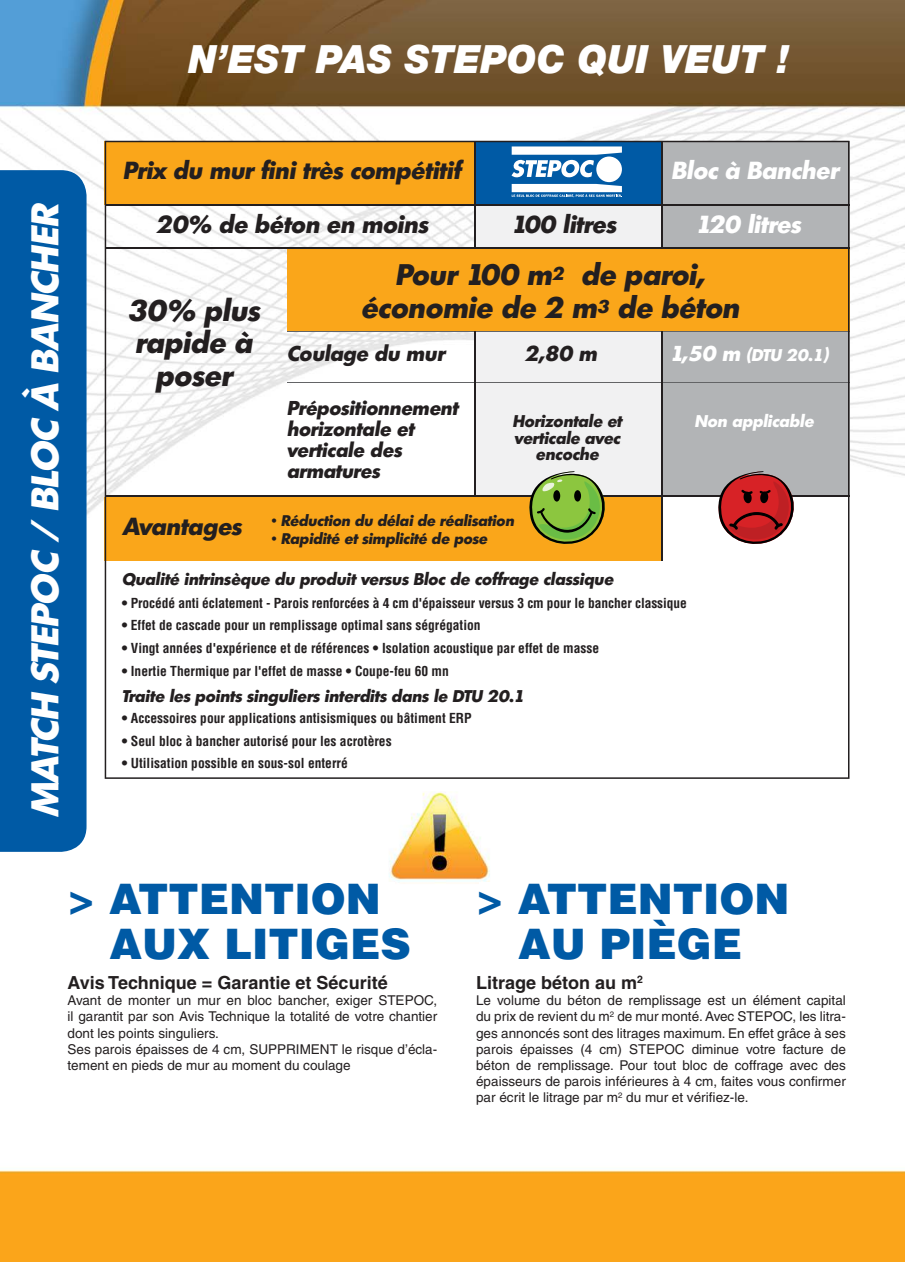
<style>
.page{position:relative;width:905px;height:1262px;background:#fff}
.page>*{position:absolute;margin:0;border:0;box-sizing:border-box;transform-origin:0 0}
.t1{font:900 42px/45px "Helvetica";color:#005aa5}
.t2{font:italic 900 39px "Helvetica Neue";color:#fff;scale:.96 1}
.t3{font:800 37.5px "Ilimerick";color:#fff}
.t4{font:800 29.25px/32.8px "Ilimerick";color:#231f20;text-align:center}
.t5{font:800 28.95px/33px "Ilimerick";color:#231f20;text-align:center}
.t6{font:800 24px "Ilimerick";color:#231f20}
.t7{font:800 24px "Ilimerick";color:#fff}
.t8{font:800 21px "Ilimerick";color:#231f20}
.t9{font:800 19.5px/21px "Ilimerick";color:#231f20}
.t10{font:700 18px "Helvetica";color:#231f20}
.t11{font:800 16.5px/16.5px "Ilimerick";color:#231f20;text-align:center}
.t12{font:800 16.5px "Ilimerick";color:#fff}
.t13{font:800 15px "Ilimerick";color:#231f20}
.t14{font:13.5px/16.2px "Helvetica";color:#231f20}
.t15{font:700 condensed 13.5px "Helvetica";color:#231f20}
.s1{font-size:21px}
.s2{font-size:24px}
</style>
<div class="page">
<img style="left:0;top:0;width:904px;height:1261px">
<div style="left:0;top:170px;width:86px;height:681px;background:#005aa5"></div>
<svg style="left:105px;top:141px;width:744px;height:637px"></svg>
<img style="left:388px;top:791px;width:102px;height:93px">
<svg style="left:388px;top:882px;width:7px;height:2px"></svg>
<svg style="left:479px;top:882px;width:11px;height:2px"></svg>
<h3 class="t3" style="left:29px;top:817px;width:617px;rotate:-90deg">MATCH STEPOC / BLOC À BANCHER</h3>
<h2 class="t2" style="left:188px;top:45px;width:627px">N’EST PAS STEPOC QUI VEUT !</h2>
<h3 class="t6" style="left:123px;top:160px;width:339px">Prix du mur fini très compétitif</h3>
<h3 class="t7" style="left:671px;top:160px;width:168px">Bloc à Bancher</h3>
<h3 class="t6" style="left:156px;top:214px;width:273px">20% de béton en moins</h3>
<h3 class="t6" style="left:511px;top:214px;width:106px">100 litres</h3>
<h3 class="t7" style="left:695px;top:214px;width:107px">120 litres</h3>
<h3 class="t4" style="left:127px;top:296px;width:134px">30% plus rapide à poser</h3>
<h3 class="t5" style="left:360px;top:261px;width:379px">Pour 100 m<sup>2</sup> de paroi, économie de 2 m<sup>3</sup> de béton</h3>
<h3 class="t8" style="left:286px;top:344px;width:159px">Coulage du mur</h3>
<h3 class="t8" style="left:524px;top:344px;width:74px">2,80 m</h3>
<p class="t12" style="left:669px;top:347px;width:160px"><span class="s1">1,50 m</span> (DTU 20.1)</p>
<h3 class="t9" style="left:286px;top:399px;width:173px">Prépositionnement horizontale et verticale des armatures</h3>
<p class="t11" style="left:512px;top:414px;width:111px">Horizontale et verticale avec encoche</p>
<p class="t12" style="left:694px;top:413px;width:121px">Non applicable</p>
<p class="t13" style="left:123px;top:513px;width:392px"><span class="s2">Avantages</span> • Réduction du délai de réalisation</p>
<p class="t13" style="left:271px;top:531px;width:218px">• Rapidité et simplicité de pose</p>
<p class="t11" style="left:122px;top:572px;width:492px">Qualité intrinsèque du produit versus Bloc de coffrage classique</p>
<p class="t15" style="left:122px;top:596px;width:566px">• Procédé anti éclatement - Parois renforcées à 4 cm d'épaisseur versus 3 cm pour le bancher classique</p>
<p class="t15" style="left:122px;top:619px;width:360px">• Effet de cascade pour un remplissage optimal sans ségrégation</p>
<p class="t15" style="left:122px;top:641px;width:479px">• Vingt années d'expérience et de références • Isolation acoustique par effet de masse</p>
<p class="t15" style="left:122px;top:664px;width:328px">• Inertie Thermique par l'effet de masse • Coupe-feu 60 mn</p>
<p class="t11" style="left:122px;top:689px;width:404px">Traite les points singuliers interdits dans le DTU 20.1</p>
<p class="t15" style="left:122px;top:711px;width:351px">• Accessoires pour applications antisismiques ou bâtiment ERP</p>
<p class="t15" style="left:122px;top:734px;width:271px">• Seul bloc à bancher autorisé pour les acrotères</p>
<p class="t15" style="left:122px;top:756px;width:227px">• Utilisation possible en sous-sol enterré</p>
<h1 class="t1" style="left:110px;top:876px;width:302px;text-indent:-42px">&gt; ATTENTION<br>AUX LITIGES</h1>
<h3 class="t10" style="left:68px;top:976px;width:321px">Avis Technique = Garantie et Sécurité</h3>
<p class="t14" style="left:68px;top:993px;width:371px">Avant de monter un mur en bloc bancher, exiger STEPOC, il garantit par son Avis Technique la totalité de votre chantier dont les points singuliers.<br>Ses parois épaisses de 4 cm, SUPPRIMENT le risque d’écla&shy;tement en pieds de mur au moment du coulage</p>
<h1 class="t1" style="left:476px;top:876px;width:315px;text-align:center">&gt; ATTENTION<br>AU PIÈGE</h1>
<h3 class="t10" style="left:476px;top:976px;width:168px">Litrage béton au m<sup>2</sup></h3>
<p class="t14" style="left:476px;top:993px;width:371px;text-align:justify">Le volume du béton de remplissage est un élément capital du prix de revient du m<sup>2</sup> de mur monté. Avec STEPOC, les litra&shy;ges annoncés sont des litrages maximum. En effet grâce à ses parois épaisses (4 cm) STEPOC diminue votre facture de béton de remplissage. Pour tout bloc de coffrage avec des épaisseurs de parois inférieures à 4 cm, faites vous confirmer par écrit le litrage par m<sup>2</sup> du mur et vérifiez-le.</p>
</div>
